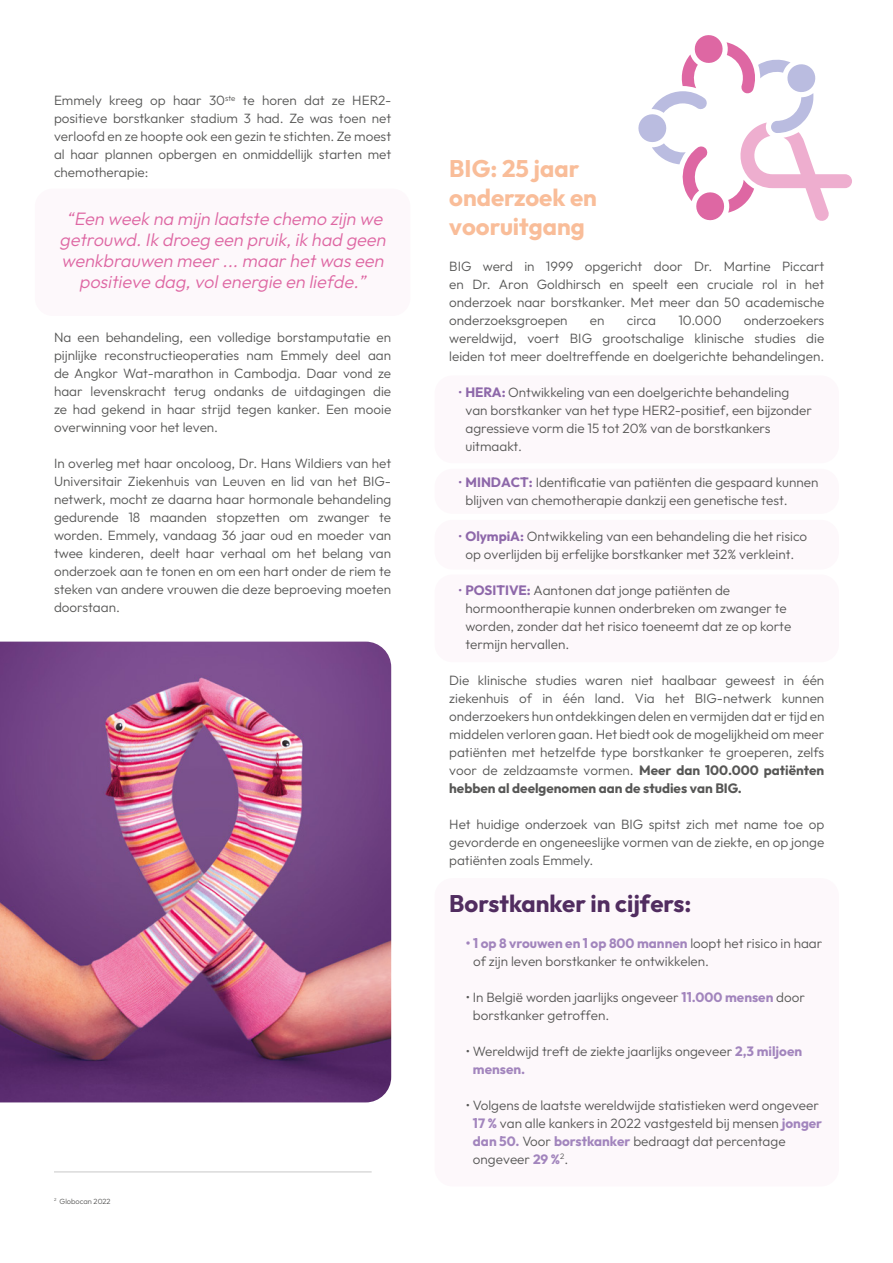
<style>
.page{position:relative;width:893px;height:1263px;background:#fff}
.page>*{position:absolute;margin:0;border:0;box-sizing:border-box;transform-origin:0 0}
.body{font:100 24px/28.8px "Outfit";color:#f9bd99}
.body-2{font:100 24px "Outfit";color:#512d60}
.body-3{font:italic 100 18px/21px "Outfit";color:#de67a3;text-align:center}
.body-4{font:100 13.5px/18px "Outfit";color:#575756;text-align:justify}
.body-5{font:100 7.5px "Outfit";color:#575756}
.s1{color:#8e68aa}
.s2{color:#a285bd}
</style>
<div class="page">
<div style="left:435px;top:375px;width:404px;height:88px;background:#fdf8fb;border-radius:18px"></div>
<div style="left:435px;top:469px;width:404px;height:45px;background:#fdf8fb;border-radius:18px"></div>
<div style="left:435px;top:520px;width:404px;height:49px;background:#fdf8fb;border-radius:18px"></div>
<div style="left:435px;top:574px;width:404px;height:88px;background:#fdf8fb;border-radius:18px"></div>
<div style="left:435px;top:878px;width:404px;height:308px;background:#fdf8fb;border-radius:18px"></div>
<hr style="left:54px;top:1171px;width:318px;height:1px;background:#dadada">
<div style="left:35px;top:189px;width:375px;height:127px;background:#fdf8fb;border-radius:18px"></div>
<img style="left:0;top:642px;width:391px;height:460px">
<svg style="left:638px;top:35px;width:214px;height:186px"></svg>
<p class="body-4" style="left:54px;top:92px;width:339px">Emmely kreeg op haar 30<sup>ste</sup> te horen dat ze HER2- positieve borstkanker stadium 3 had. Ze was toen net verloofd en ze hoopte ook een gezin te stichten. Ze moest al haar plannen opbergen en onmiddellijk starten met chemotherapie:</p>
<p class="body-3" style="left:60px;top:209px;width:331px">“Een week na mijn laatste chemo zijn we getrouwd.Ik droeg een pruik,ik had geen wenkbrauwen meer ...maar hetwas een positieve dag,volenergie en liefde.”</p>
<p class="body-4" style="left:54px;top:329px;width:339px">Na een behandeling, een volledige borstamputatie en pijnlijke reconstructieoperaties nam Emmely deel aan de Angkor Wat-marathon in Cambodja. Daar vond ze haar levenskracht terug ondanks de uitdagingen die ze had gekend in haar strijd tegen kanker. Een mooie overwinning voor het leven.</p>
<p class="body-4" style="left:54px;top:455px;width:339px">In overleg met haar oncoloog, Dr. Hans Wildiers van het Universitair Ziekenhuis van Leuven en lid van het BIG&shy;netwerk, mocht ze daarna haar hormonale behandeling gedurende 18 maanden stopzetten om zwanger te worden. Emmely, vandaag 36 jaar oud en moeder van twee kinderen, deelt haar verhaal om het belang van onderzoek aan te tonen en om een hart onder de riem te steken van andere vrouwen die deze beproeving moeten doorstaan.</p>
<p class="body-5" style="left:54px;top:1197px;width:58px"><sup>2</sup> Globocan 2022</p>
<p class="body" style="left:449px;top:155px;width:149px">BIG: 25 jaar onderzoek en vooruitgang</p>
<p class="body-4" style="left:449px;top:257px;width:377px">BIG werd in 1999 opgericht door Dr. Martine Piccart en Dr. Aron Goldhirsch en speelt een cruciale rol in het onderzoek naar borstkanker. Met meer dan 50 academische onderzoeksgroepen</p>
<p class="body-4" style="left:449px;top:311px;width:377px;text-indent:295px">onderzoekers wereldwijd, voert BIG grootschalige klinische studies die leiden tot meer doeltreffende en doelgerichte behandelingen.</p>
<p class="body-4" style="left:465px;top:383px;width:348px;text-align:left;text-indent:-7px"><span class="s1">• HERA:</span> Ontwikkeling van een doelgerichte behandeling van borstkanker van het type HER2-positief, een bijzonder agressieve vorm die 15 tot 20% van de borstkankers uitmaakt.</p>
<p class="body-4" style="left:465px;top:473px;width:354px;text-indent:-7px"><span class="s1">• MINDACT:</span> Identificatie van patiënten die gespaard kunnen blijven van chemotherapie dankzij een genetische test.</p>
<p class="body-4" style="left:458px;top:527px;width:351px;text-align:center"><span class="s1">• OlympiA:</span> Ontwikkeling van een behandeling die het risico op overlijden bij erfelijke borstkanker met 32% verkleint.</p>
<p class="body-4" style="left:465px;top:581px;width:327px;text-align:left;text-indent:-7px"><span class="s1">• POSITIVE:</span> Aantonen dat jonge patiënten de hormoontherapie kunnen onderbreken om zwanger te worden, zonder dat het risico toeneemt dat ze op korte termijn hervallen.</p>
<p class="body-4" style="left:449px;top:671px;width:377px">Die klinische studies waren niet haalbaar geweest in één ziekenhuis of in één land. Via het BIG-netwerk kunnen onderzoekers hun ontdekkingen delen en vermijden dat er tijd en middelen verloren gaan. Het biedt ook de mogelijkheid om meer patiënten met hetzelfde type borstkanker te groeperen, zelfs voor de zeldzaamste vormen. Meer dan 100.000 patiënten hebben al deelgenomen aan de studies van BIG.</p>
<p class="body-4" style="left:449px;top:815px;width:377px">Het huidige onderzoek van BIG spitst zich met name toe op gevorderde en ongeneeslijke vormen van de ziekte, en op jonge patiënten zoals Emmely.</p>
<p class="body-2" style="left:449px;top:889px;width:244px">Borstkanker in cijfers:</p>
<p class="body-4" style="left:473px;top:934px;width:351px;text-indent:-7px"><span class="s2">• 1 op 8 vrouwen en 1 op 800 mannen</span> loopt het risico in haar of zijn leven borstkanker te ontwikkelen.</p>
<p class="body-4" style="left:473px;top:988px;width:334px;text-indent:-7px">• In België worden jaarlijks ongeveer <span class="s2">11.000 mensen</span> door borstkanker getroffen.</p>
<p class="body-4" style="left:473px;top:1042px;width:331px;text-indent:-7px">• Wereldwijd treft de ziekte jaarlijks ongeveer <span class="s2">2,3 miljoen mensen.</span></p>
<p class="body-4" style="left:473px;top:1096px;width:351px;text-align:left;text-indent:-7px">• Volgens de laatste wereldwijde statistieken werd ongeveer <span class="s2">17 %</span> van alle kankers in 2022 vastgesteld bij mensen <span class="s2">jonger dan 50.</span> Voor <span class="s2">borstkanker</span> bedraagt dat percentage ongeveer <span class="s2">29 %</span><sup>2</sup>.</p>
<p class="body-4" style="left:590px;top:311px;width:16px">en</p>
<p class="body-4" style="left:627px;top:311px;width:31px">circa</p>
<p class="body-4" style="left:678px;top:311px;width:45px">10.000</p>
</div>
